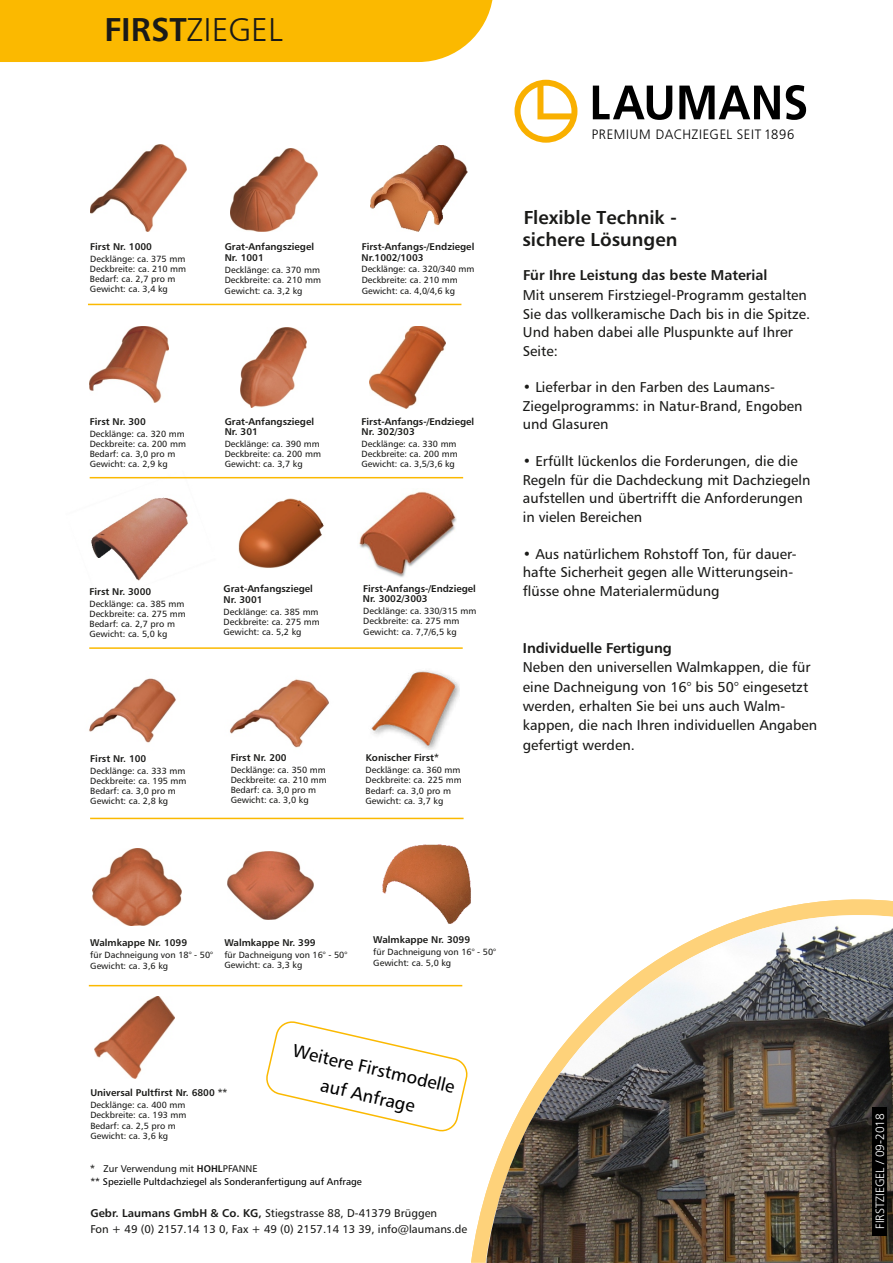
<style>
.page{position:relative;width:893px;height:1263px;background:#fff}
.page>*{position:absolute;margin:0;border:0;box-sizing:border-box;transform-origin:0 0}
.t1{font:33px "Humanist 777 BT Light B";color:#1a1a18}
.t2{font:18.75px "Humanist 777 BT Bold B";color:#1a1a18}
.t3{font:18px/27.6px "Humanist 777 BT Roman B";color:#000;text-align:center}
.t4{font:14.25px/18.5px "Humanist 777 BT Roman B";color:#1a1a18}
.t5{font:14.25px "Humanist 777 BT Bold B";color:#1a1a18}
.t6{font:300 13.5px "Frutiger LT Std";letter-spacing:.045em;color:#000;scale:.96 1}
.t7{font:12px "Humanist 777 BT Light B";color:#ccc}
.t8{font:300 12px "Frutiger LT Std";color:#fff}
.t9{font:11.25px/15.3px "Humanist 777 BT Roman B";color:#1a1a18}
.t10{font:9.75px/10.4px "Humanist 777 BT Bold B";color:#1a1a18}
.t11{font:9.75px "Humanist 777 BT Roman B";color:#000}
.t12{font:9.75px "Humanist 777 BT Roman B";color:#1a1a18}
.t13{font:9px/10.2px "Humanist 777 BT Roman B";color:#1a1a18}
.s1{font-family:"Humanist 777 BT Bold B"}
.s2{font-family:"Arial"}
.s3{font-family:"Humanist 777 BT Black B"}
</style>
<div class="page">
<img style="left:90px;top:326px;width:78px;height:76px">
<img style="left:240px;top:327px;width:66px;height:81px">
<img style="left:369px;top:326px;width:77px;height:82px">
<img style="left:95px;top:996px;width:80px;height:82px">
<img style="left:230px;top:679px;width:99px;height:69px">
<img style="left:89px;top:476px;width:131px;height:105px">
<img style="left:359px;top:491px;width:98px;height:86px">
<img style="left:238px;top:498px;width:86px;height:70px">
<hr style="left:89px;top:985px;width:373px;height:1px;background:#fbb900">
<img style="left:90px;top:144px;width:97px;height:88px">
<img style="left:231px;top:148px;width:87px;height:84px">
<img style="left:370px;top:145px;width:98px;height:86px">
<img style="left:371px;top:670px;width:88px;height:79px">
<img style="left:89px;top:678px;width:87px;height:65px">
<div style="left:0;top:0;width:493px;height:62px;background:#fbb900"></div>
<hr style="left:88px;top:304px;width:373px;height:1px;background:#fbb900">
<hr style="left:90px;top:477px;width:373px;height:1px;background:#fbb900">
<hr style="left:89px;top:647px;width:374px;height:2px;background:#fbb900">
<hr style="left:90px;top:818px;width:374px;height:1px;background:#fbb900">
<img style="left:227px;top:851px;width:87px;height:69px">
<img style="left:93px;top:849px;width:88px;height:76px">
<svg style="left:471px;top:899px;width:405px;height:363px"></svg>
<svg style="left:486px;top:900px;width:407px;height:15px"></svg>
<img style="left:486px;top:915px;width:407px;height:348px">
<svg style="left:266px;top:1021px;width:202px;height:111px"></svg>
<img style="left:383px;top:845px;width:88px;height:79px">
<svg style="left:514px;top:79px;width:292px;height:64px"></svg>
<div style="left:873px;top:1107px;width:14px;height:128px;background:#000"></div>
<h1 class="t1" style="left:104px;top:9px;width:179px"><span class="s1">FIRST</span>ZIEGEL</h1>
<h3 class="t6" style="left:592px;top:127px;width:212px">PREMIUM DACHZIEGEL SEIT 1896</h3>
<h2 class="t2" style="left:524px;top:206px;width:154px">Flexible Technik -</h2>
<p class="t10" style="left:90px;top:242px;width:63px">First Nr. 1000</p>
<h2 class="t2" style="left:522px;top:228px;width:156px">sichere Lösungen</h2>
<p class="t13" style="left:90px;top:254px;width:97px">Decklänge: ca. 375 mm</p>
<p class="t10" style="left:225px;top:241px;width:91px;line-height:11.2px">Grat-Anfangsziegel<br>Nr. 1001</p>
<p class="t13" style="left:225px;top:275px;width:98px">Deckbreite: ca. 210 mm</p>
<p class="t10" style="left:362px;top:241px;width:114px;line-height:10.9px">First-Anfangs-/Endziegel<br>Nr.1002/1003</p>
<p class="t13" style="left:362px;top:275px;width:98px">Deckbreite: ca. 210 mm<br>Gewicht: ca. 4,0/4,6 kg</p>
<p class="t13" style="left:90px;top:264px;width:98px">Deckbreite: ca. 210 mm<br>Bedarf: ca. 2,7 pro m<br>Gewicht: ca. 3,4 kg</p>
<p class="t13" style="left:225px;top:265px;width:97px">Decklänge: ca. 370 mm</p>
<p class="t13" style="left:361px;top:264px;width:115px">Decklänge: ca. 320/340 mm</p>
<p class="t13" style="left:225px;top:285px;width:79px">Gewicht: ca. 3,2 kg</p>
<h3 class="t5" style="left:523px;top:266px;width:246px">Für Ihre Leistung das beste Material</h3>
<h3 class="t4" style="left:523px;top:286px;width:289px">Mit unserem Firstziegel-Programm gestalten Sie das vollkeramische Dach bis in die Spitze.<br>Und haben dabei alle Pluspunkte auf Ihr<span class="s2">er </span>Seite:</h3>
<h3 class="t4" style="left:523px;top:378px;width:281px">• Lieferbar in den Farben des Laumans-<br>Ziegelprogramms: in Natur-Brand, Engoben und Glasuren</h3>
<h3 class="t4" style="left:523px;top:452px;width:289px">• Erfüllt lückenlos die Forderungen, die die Regeln für die Dachdeckung mit Dachziegeln aufstellen und übertrifft die Anforderungen in vielen Bereichen</h3>
<h3 class="t4" style="left:523px;top:544px;width:275px">• Aus natürlichem Rohstoff Ton, für dauer&shy;hafte Sicherheit gegen alle Witterungsein&shy;flüsse ohne Materialermüdung</h3>
<p class="t10" style="left:362px;top:416px;width:114px">First-Anfangs-/Endziegel<br>Nr. 302/303</p>
<p class="t13" style="left:362px;top:439px;width:98px">Decklänge: ca. 330 mm<br>Deckbreite: ca. 200 mm<br>Gewicht: ca. 3,5/3,6 kg</p>
<p class="t10" style="left:90px;top:416px;width:58px">First Nr. 300</p>
<p class="t13" style="left:90px;top:428px;width:98px">Decklänge: ca. 320 mm<br>Deckbreite: ca. 200 mm<br>Bedarf: ca. 3,0 pro m<br>Gewicht: ca. 2,9 kg</p>
<p class="t10" style="left:225px;top:416px;width:91px">Grat-Anfangsziegel<br>Nr. 301</p>
<p class="t13" style="left:225px;top:439px;width:98px">Decklänge: ca. 390 mm<br>Deckbreite: ca. 200 mm<br>Gewicht: ca. 3,7 kg</p>
<p class="t10" style="left:363px;top:583px;width:115px">First-Anfangs-/Endziegel<br>Nr. 3002/3003</p>
<p class="t13" style="left:363px;top:606px;width:115px">Decklänge: ca. 330/315 mm<br>Deckbreite: ca. 275 mm<br>Gewicht: ca. 7,7/6,5 kg</p>
<p class="t10" style="left:224px;top:584px;width:91px">Grat-Anfangsziegel<br>Nr. 3001</p>
<p class="t13" style="left:224px;top:606px;width:98px">Decklänge: ca. 385 mm<br>Deckbreite: ca. 275 mm<br>Gewicht: ca. 5,2 kg</p>
<p class="t10" style="left:89px;top:586px;width:63px">First Nr. 3000</p>
<p class="t13" style="left:89px;top:598px;width:98px">Decklänge: ca. 385 mm<br>Deckbreite: ca. 275 mm<br>Bedarf: ca. 2,7 pro m<br>Gewicht: ca. 5,0 kg</p>
<p class="t10" style="left:90px;top:753px;width:58px">First Nr. 100</p>
<p class="t13" style="left:90px;top:765px;width:98px">Decklänge: ca. 333 mm<br>Deckbreite: ca. 195 mm<br>Bedarf: ca. 3,0 pro m<br>Gewicht: ca. 2,8 kg</p>
<p class="t10" style="left:231px;top:752px;width:58px">First Nr. 200</p>
<p class="t13" style="left:231px;top:764px;width:98px">Decklänge: ca. 350 mm<br>Deckbreite: ca. 210 mm<br>Bedarf: ca. 3,0 pro m<br>Gewicht: ca. 3,0 kg</p>
<p class="t10" style="left:366px;top:752px;width:75px">Konischer First*</p>
<p class="t13" style="left:366px;top:765px;width:98px">Decklänge: ca. 360 mm<br>Deckbreite: ca. 225 mm<br>Bedarf: ca. 3,0 pro m<br>Gewicht: ca. 3,7 kg</p>
<h3 class="t5" style="left:523px;top:639px;width:151px">Individuelle Fertigung</h3>
<h3 class="t4" style="left:523px;top:658px;width:296px;line-height:19.2px">Neben den universellen Walmkappen, die für eine Dachneigung von 16° bis 50° eingesetzt werden, erhalten Sie bei uns auch Walm&shy;kappen, die nach Ihren individuellen Angaben gefertigt werden.</h3>
<p class="t10" style="left:90px;top:937px;width:98px">Walmkappe Nr. 1099</p>
<p class="t13" style="left:90px;top:949px;width:124px;line-height:10.9px">für Dachneigung von 18° - 50°<br>Gewicht: ca. 3,6 kg</p>
<p class="t10" style="left:224px;top:937px;width:93px">Walmkappe Nr. 399</p>
<p class="t13" style="left:224px;top:949px;width:124px">für Dachneigung von 16° - 50°<br>Gewicht: ca. 3,3 kg</p>
<p class="t10" style="left:373px;top:935px;width:98px">Walmkappe Nr. 3099</p>
<p class="t13" style="left:373px;top:947px;width:124px">für Dachneigung von 16° - 50°<br>Gewicht: ca. 5,0 kg</p>
<p class="t10" style="left:90px;top:1087px;width:139px">Universal Pultfirst Nr. 6800 **</p>
<p class="t13" style="left:90px;top:1100px;width:98px">Decklänge: ca. 400 mm<br>Deckbreite: ca. 193 mm<br>Bedarf: ca. 2,5 pro m<br>Gewicht: ca. 3,6 kg</p>
<p class="t12" style="left:90px;top:1162px;width:169px"><span class="s1">*</span> Zur Verwendung mit <span class="s1">HOHL</span>PFANNE</p>
<h3 class="t3" style="left:296px;top:1036px;width:167px;rotate:13deg">Weitere Firstmodelle auf Anfrage</h3>
<p class="t11" style="left:90px;top:1176px;width:273px">** Spezielle Pultdachziegel als Sonderanfertigung auf Anfrage</p>
<p class="t9" style="left:90px;top:1205px;width:378px"><span class="s1">Gebr. Laumans GmbH &amp; Co. KG,</span> Stiegstrasse 88, D-41379 Brüggen<br>Fon + 49 (0) 2157.14 13 0, Fax + 49 (0) 2157.14 13 39, info@laumans.de</p>
<h3 class="t7" style="left:875px;top:1234px;width:123px;rotate:-90deg"><span class="s3">FIRST</span>ZIEGEL / 03-2016</h3>
<h3 class="t8" style="left:873px;top:1229px;width:117px;rotate:-90deg">FIRSTZIEGEL / 09-2018</h3>
</div>
